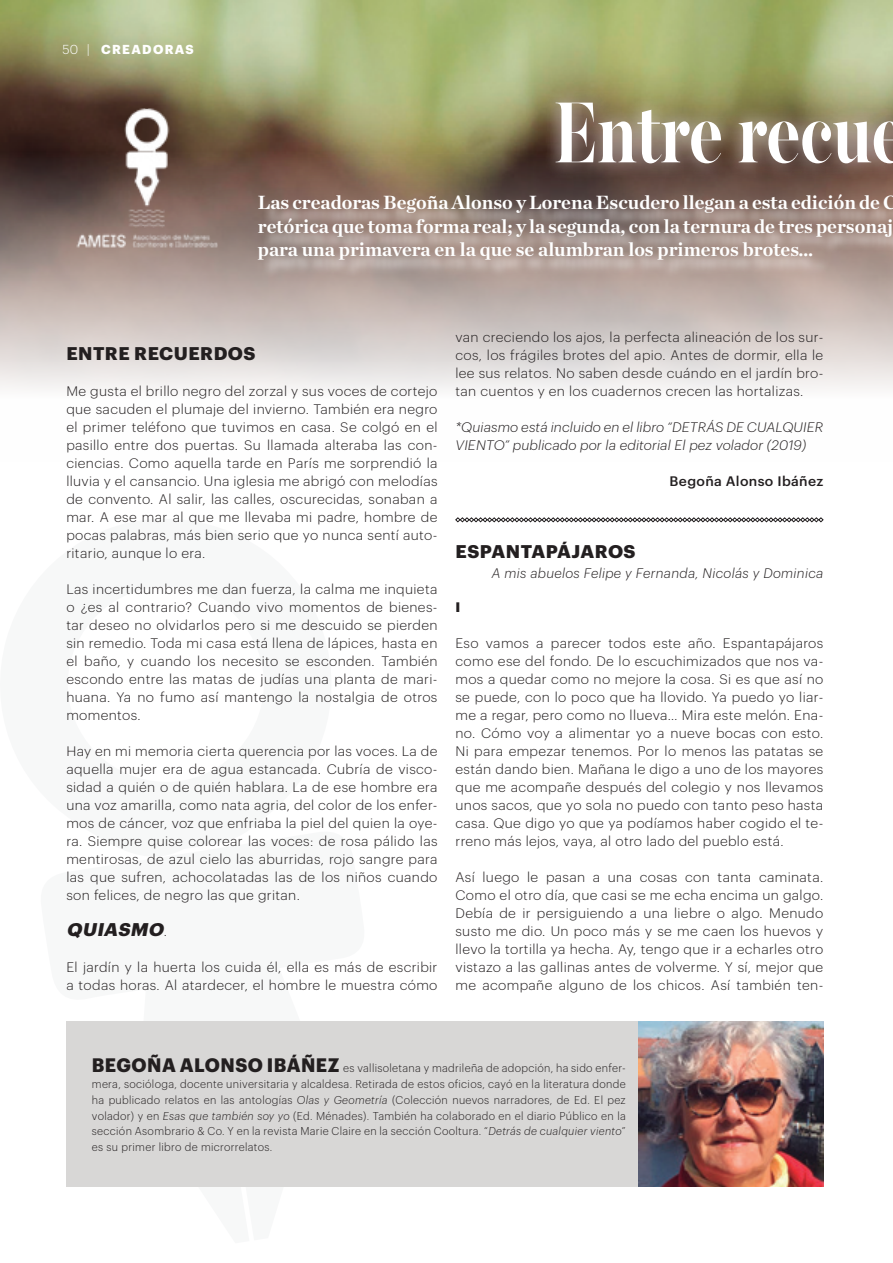
<style>
.page{position:relative;width:893px;height:1263px;background:#fff}
.page>*{position:absolute;margin:0;border:0;box-sizing:border-box;transform-origin:0 0}
.t1{font:700 96.6px "Majesti Banner";letter-spacing:-.01em;color:#fff;scale:.71 1}
.t2{font:700 19.5px/23.4px "Chronicle Deck";color:#fff}
.t3{font:700 18px "Graphik";letter-spacing:.025em;color:#231f20}
.t4{font:italic 700 18px "Graphik";color:#231f20}
.t5{font:300 13.5px/18px "Graphik";letter-spacing:.025em;color:#231f20;text-align:justify}
.t6{font:italic 300 13.5px/18px "Graphik";letter-spacing:.01em;color:#231f20}
.t7{font:500 13.5px "Graphik";letter-spacing:.025em;color:#231f20}
.t8{font:700 13.5px "Graphik";color:#231f20}
.t9{font:700 12.75px "Graphik";color:#fff}
.t10{font:300 11.1px/15.9px "Graphik";letter-spacing:.03em;color:#231f20;text-align:justify}
.s1{font-weight:300}
.s2{font-weight:300;font-style:normal;font-size:13.5px}
.s3{font-weight:700;font-size:19.05px}
.s4{font-style:italic}
</style>
<div class="page">
<img style="left:0;top:0;width:893px;height:390px">
<div style="left:262px;top:197px;width:631px;height:81px;background:#fff;opacity:.75"></div>
<div style="left:542px;top:81px;width:351px;height:115px;background:#fff;opacity:.75"></div>
<div style="left:66px;top:1021px;width:757px;height:165px;background:#d8d7d6"></div>
<img style="left:639px;top:1021px;width:184px;height:165px">
<svg style="left:455px;top:517px;width:369px;height:5px"></svg>
<img style="left:68px;top:90px;width:150px;height:173px">
<p class="t9" style="left:63px;top:39px;width:50px"><span class="s1">50 |</span> CREADORAS</p>
<h1 class="t1" style="left:554px;top:69px;width:498px">Entre recue</h1>
<h2 class="t2" style="left:258px;top:190px;width:641px">Las creadoras Begoña Alonso y Lorena Escudero llegan a esta edición de C retórica que toma forma real; y la segunda, con la ternura de tres personaj para una primavera en la que se alumbran los primeros brotes…</h2>
<h3 class="t3" style="left:66px;top:340px;width:190px">ENTRE RECUERDOS</h3>
<p class="t5" style="left:66px;top:381px;width:373px">Me gusta el brillo negro del zorzal y sus voces de cortejo que sacuden el plumaje del invierno. También era negro el primer teléfono que tuvimos en casa. Se colgó en el pasillo entre dos puertas. Su llamada alteraba las con&shy;ciencias. Como aquella tarde en París me sorprendió la lluvia y el cansancio. Una iglesia me abrigó con melodías de convento. Al salir, las calles, oscurecidas, sonaban a mar. A ese mar al que me llevaba mi padre, hombre de pocas palabras, más bien serio que yo nunca sentí auto&shy;ritario, aunque lo era.</p>
<p class="t5" style="left:66px;top:579px;width:373px">Las incertidumbres me dan fuerza, la calma me inquieta o ¿es al contrario? Cuando vivo momentos de bienes&shy;tar deseo no olvidarlos pero si me descuido se pierden sin remedio. Toda mi casa está llena de lápices, hasta en el baño, y cuando los necesito se esconden. También escondo entre las matas de judías una planta de mari&shy;huana. Ya no fumo así mantengo la nostalgia de otros momentos.</p>
<p class="t5" style="left:66px;top:741px;width:373px">Hay en mi memoria cierta querencia por las voces. La de aquella mujer era de agua estancada. Cubría de visco&shy;sidad a quién o de quién hablara. La de ese hombre era una voz amarilla, como nata agria, del color de los enfer&shy;mos de cáncer, voz que enfriaba la piel del quien la oye&shy;ra. Siempre quise colorear las voces: de rosa pálido las mentirosas, de azul cielo las aburridas, rojo sangre para las que sufren, achocolatadas las de los niños cuando son felices, de negro las que gritan.</p>
<h3 class="t4" style="left:66px;top:916px;width:103px">QUIASMO<span class="s2">.</span></h3>
<p class="t5" style="left:66px;top:957px;width:373px">El jardín y la huerta los cuida él, ella es más de escribir a todas horas. Al atardecer, el hombre le muestra cómo</p>
<p class="t5" style="left:455px;top:327px;width:369px">van creciendo los ajos, la perfecta alineación de los sur&shy;cos, los frágiles brotes del apio. Antes de dormir, ella le lee sus relatos. No saben desde cuándo en el jardín bro&shy;tan cuentos y en los cuadernos crecen las hortalizas.</p>
<p class="t6" style="left:455px;top:417px;width:369px">*Quiasmo está incluido en el libro “DETRÁS DE CUALQUIER<br>VIENTO” publicado por la editorial El pez volador (2019)</p>
<p class="t7" style="left:670px;top:471px;width:155px">Begoña Alonso Ibáñez</p>
<h3 class="t3" style="left:455px;top:538px;width:182px">ESPANTAPÁJAROS</h3>
<p class="t6" style="left:492px;top:563px;width:333px">A mis abuelos Felipe y Fernanda, Nicolás y Dominica</p>
<p class="t8" style="left:455px;top:597px;width:6px">I</p>
<p class="t5" style="left:455px;top:633px;width:369px">Eso vamos a parecer todos este año. Espantapájaros como ese del fondo. De lo escuchimizados que nos va&shy;mos a quedar como no mejore la cosa. Si es que así no se puede, con lo poco que ha llovido. Ya puedo yo liar&shy;me a regar, pero como no llueva… Mira este melón. Ena&shy;no. Cómo voy a alimentar yo a nueve bocas con esto.<br>Ni para empezar tenemos. Por lo menos las patatas se están dando bien. Mañana le digo a uno de los mayores que me acompañe después del colegio y nos llevamos unos sacos, que yo sola no puedo con tanto peso hasta casa. Que digo yo que ya podíamos haber cogido el te&shy;rreno más lejos, vaya, al otro lado del pueblo está.</p>
<p class="t5" style="left:455px;top:867px;width:369px">Así luego le pasan a una cosas con tanta caminata.<br>Como el otro día, que casi se me echa encima un galgo.<br>Debía de ir persiguiendo a una liebre o algo. Menudo susto me dio. Un poco más y se me caen los huevos y llevo la tortilla ya hecha. Ay, tengo que ir a echarles otro vistazo a las gallinas antes de volverme. Y sí, mejor que me acompañe alguno de los chicos. Así también ten-</p>
<p class="t10" style="left:92px;top:1059px;width:535px"><span class="s3">BEGOÑA ALONSO IBÁÑEZ</span> es vallisoletana y madrileña de adopción, ha sido enfer&shy;mera, socióloga, docente universitaria y alcaldesa. Retirada de estos oficios, cayó en la literatura donde ha publicado relatos en las antologías <span class="s4">Olas y Geometría</span> (Colección nuevos narradores, de Ed. El pez volador) y en <span class="s4">Esas que también soy yo</span> (Ed. Ménades). También ha colaborado en el diario Público en la sección Asombrario &amp; Co. Y en la revista Marie Claire en la sección Cooltura. “<span class="s4">Detrás de cualquier viento</span>” es su primer libro de microrrelatos.</p>
</div>
